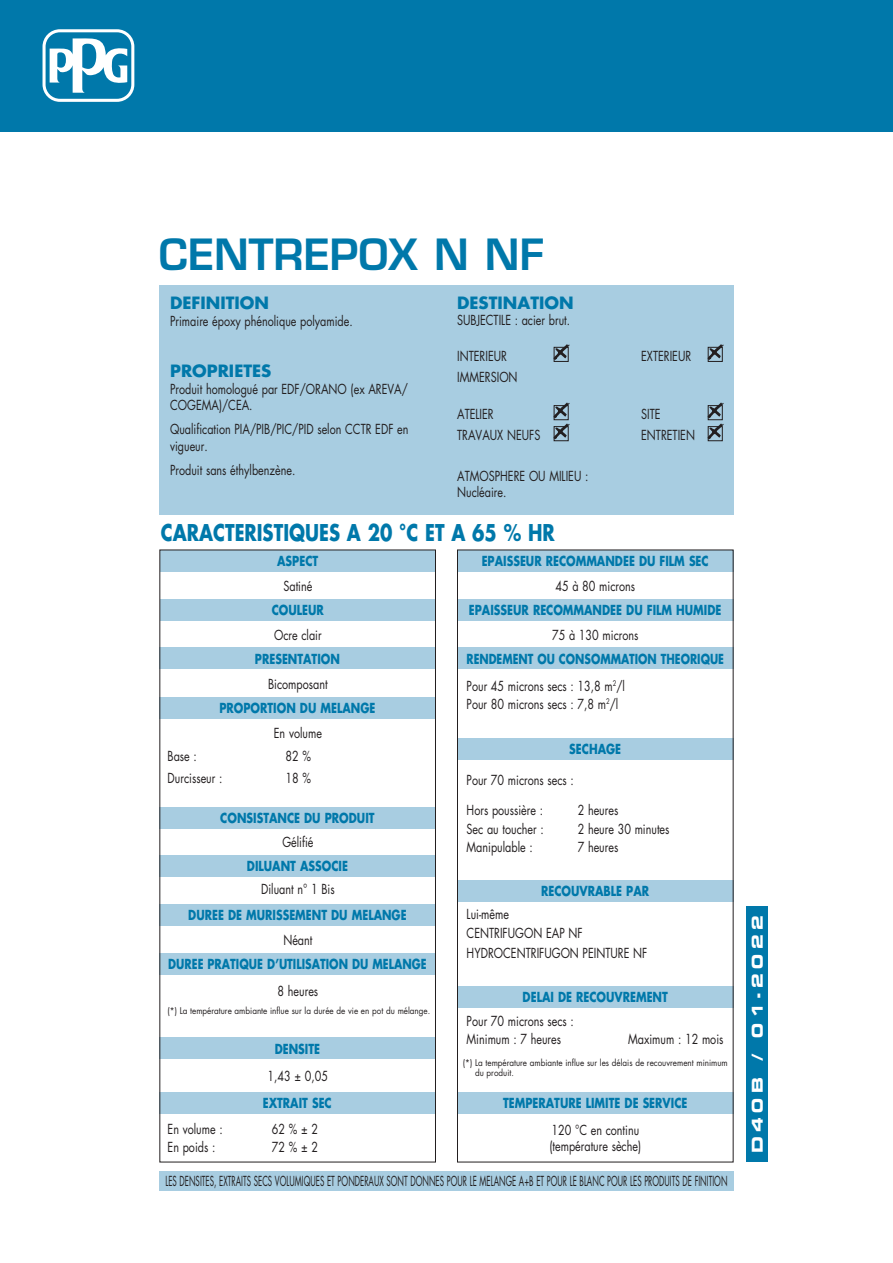
<style>
.page{position:relative;width:893px;height:1263px;background:#fff}
.page>*{position:absolute;margin:0;border:0;box-sizing:border-box;transform-origin:0 0}
.t1{font:600 42px "Eurostile";color:#0078aa}
.t2{font:700 22.5px "Futura";color:#0078aa;scale:.8 1}
.t3{font:700 16.5px "Futura";color:#0078aa}
.t4{font:15px "Eurostile Bold Extended Two";letter-spacing:.3em;color:#fff}
.t5{font:13.5px/16.5px "Futura";color:#231f20;scale:.8 1}
.t6{font:700 13.5px "Futura";color:#0078aa;scale:.8 1}
.t7{font:13.5px "Futura";color:#231f20;scale:.58 1}
.t8{font:700 13.5px "Futura";color:#0078aa;scale:.79 1}
.t9{font:700 13.5px "Futura";color:#0078aa;scale:.78 1}
.t10{font:9px/10.8px "Futura";color:#231f20;scale:.9 1}
</style>
<div class="page">
<img style="left:0;top:131px;width:893px;height:1060px">
<div style="left:159px;top:285px;width:574px;height:229px;background:#a8cde1"></div>
<div style="left:160px;top:550px;width:275px;height:21px;background:#a8cde1"></div>
<div style="left:159px;top:1171px;width:574px;height:20px;background:#a8cde1"></div>
<div style="left:457px;top:550px;width:276px;height:21px;background:#a8cde1"></div>
<div style="left:160px;top:599px;width:275px;height:21px;background:#a8cde1"></div>
<div style="left:159px;top:648px;width:276px;height:21px;background:#a8cde1"></div>
<div style="left:159px;top:697px;width:276px;height:22px;background:#a8cde1"></div>
<div style="left:159px;top:1092px;width:276px;height:21px;background:#a8cde1"></div>
<div style="left:159px;top:1038px;width:276px;height:21px;background:#a8cde1"></div>
<div style="left:159px;top:953px;width:276px;height:22px;background:#a8cde1"></div>
<div style="left:159px;top:904px;width:276px;height:22px;background:#a8cde1"></div>
<div style="left:159px;top:856px;width:276px;height:21px;background:#a8cde1"></div>
<div style="left:159px;top:807px;width:276px;height:21px;background:#a8cde1"></div>
<div style="left:457px;top:599px;width:276px;height:21px;background:#a8cde1"></div>
<div style="left:457px;top:648px;width:276px;height:21px;background:#a8cde1"></div>
<div style="left:457px;top:1092px;width:276px;height:21px;background:#a8cde1"></div>
<div style="left:457px;top:986px;width:276px;height:21px;background:#a8cde1"></div>
<div style="left:457px;top:880px;width:276px;height:21px;background:#a8cde1"></div>
<div style="left:457px;top:739px;width:276px;height:21px;background:#a8cde1"></div>
<div style="left:746px;top:906px;width:22px;height:256px;background:#0078aa"></div>
<div style="left:554px;top:426px;width:15px;height:15px;border:1px solid #231f20"></div>
<svg style="left:554px;top:402px;width:15px;height:38px"></svg>
<div style="left:708px;top:426px;width:15px;height:15px;border:1px solid #231f20"></div>
<svg style="left:708px;top:402px;width:16px;height:38px"></svg>
<div style="left:554px;top:347px;width:15px;height:15px;border:1px solid #231f20"></div>
<svg style="left:554px;top:344px;width:15px;height:16px"></svg>
<div style="left:708px;top:347px;width:15px;height:15px;border:1px solid #231f20"></div>
<svg style="left:708px;top:344px;width:16px;height:16px"></svg>
<div style="left:0;top:0;width:893px;height:131px;background:#0078aa"></div>
<svg style="left:43px;top:29px;width:91px;height:73px"></svg>
<div style="left:46px;top:32px;width:85px;height:67px;background:#0078aa;border-radius:14px"></div>
<svg style="left:50px;top:38px;width:77px;height:55px"></svg>
<div style="left:457px;top:550px;width:276px;height:612px;border:1px solid #231f20"></div>
<div style="left:159px;top:550px;width:277px;height:612px;border:1px solid #231f20"></div>
<h1 class="t1" style="left:159px;top:229px;width:387px">CENTREPOX N NF</h1>
<p class="t3" style="left:170px;top:292px;width:100px">DEFINITION</p>
<p class="t5" style="left:170px;top:312px;width:230px">Primaire époxy phénolique polyamide.</p>
<p class="t3" style="left:170px;top:360px;width:103px">PROPRIETES</p>
<p class="t5" style="left:170px;top:380px;width:299px">Produit homologué par EDF/ORANO (ex AREVA/<br>COGEMA)/CEA.</p>
<p class="t5" style="left:170px;top:421px;width:299px">Qualification PIA/PIB/PIC/PID selon CCTR EDF en vigueur.</p>
<p class="t5" style="left:170px;top:461px;width:158px">Produit sans éthylbenzène.</p>
<p class="t3" style="left:457px;top:292px;width:118px">DESTINATION</p>
<p class="t5" style="left:457px;top:311px;width:143px">SUBJECTILE : acier brut.</p>
<p class="t5" style="left:457px;top:347px;width:64px">INTERIEUR</p>
<p class="t5" style="left:641px;top:347px;width:64px">EXTERIEUR</p>
<p class="t5" style="left:457px;top:368px;width:77px">IMMERSION</p>
<p class="t5" style="left:457px;top:406px;width:47px">ATELIER</p>
<p class="t5" style="left:641px;top:406px;width:26px">SITE</p>
<p class="t5" style="left:457px;top:427px;width:106px">TRAVAUX NEUFS</p>
<p class="t5" style="left:641px;top:427px;width:69px">ENTRETIEN</p>
<p class="t5" style="left:457px;top:467px;width:166px">ATMOSPHERE OU MILIEU :<br>Nucléaire.</p>
<h2 class="t2" style="left:161px;top:517px;width:494px">CARACTERISTIQUES A 20 °C ET A 65 % HR</h2>
<p class="t6" style="left:277px;top:552px;width:53px">ASPECT</p>
<p class="t5" style="left:283px;top:577px;width:38px">Satiné</p>
<p class="t5" style="left:274px;top:627px;width:61px">Ocre clair</p>
<p class="t6" style="left:272px;top:601px;width:67px">COULEUR</p>
<p class="t6" style="left:255px;top:649px;width:108px">PRESENTATION</p>
<p class="t6" style="left:219px;top:699px;width:197px">PROPORTION DU MELANGE</p>
<p class="t5" style="left:268px;top:675px;width:76px">Bicomposant</p>
<p class="t5" style="left:274px;top:725px;width:62px">En volume</p>
<p class="t5" style="left:168px;top:747px;width:38px">Base :</p>
<p class="t5" style="left:286px;top:747px;width:33px">82 %</p>
<p class="t5" style="left:168px;top:770px;width:70px">Durcisseur :</p>
<p class="t5" style="left:286px;top:770px;width:33px">18 %</p>
<p class="t6" style="left:220px;top:809px;width:194px">CONSISTANCE DU PRODUIT</p>
<p class="t5" style="left:282px;top:833px;width:40px">Gélifié</p>
<p class="t5" style="left:261px;top:881px;width:93px">Diluant n° 1 Bis</p>
<p class="t5" style="left:283px;top:931px;width:38px">Néant</p>
<p class="t6" style="left:247px;top:857px;width:128px">DILUANT ASSOCIE</p>
<p class="t6" style="left:188px;top:906px;width:275px">DUREE DE MURISSEMENT DU MELANGE</p>
<p class="t8" style="left:168px;top:955px;width:329px">DUREE PRATIQUE D’UTILISATION DU MELANGE</p>
<p class="t5" style="left:278px;top:983px;width:52px">8 heures</p>
<p class="t10" style="left:168px;top:1005px;width:293px">(*) La température ambiante influe sur la durée de vie en pot du mélange.</p>
<p class="t6" style="left:275px;top:1039px;width:58px">DENSITE</p>
<p class="t5" style="left:268px;top:1068px;width:77px">1,43 ± 0,05</p>
<p class="t6" style="left:263px;top:1093px;width:88px">EXTRAIT SEC</p>
<p class="t5" style="left:168px;top:1121px;width:70px">En volume :</p>
<p class="t5" style="left:272px;top:1121px;width:59px">62 % ± 2</p>
<p class="t5" style="left:168px;top:1139px;width:61px">En poids :</p>
<p class="t5" style="left:272px;top:1139px;width:59px">72 % ± 2</p>
<p class="t6" style="left:482px;top:552px;width:285px">EPAISSEUR RECOMMANDEE DU FILM SEC</p>
<p class="t5" style="left:555px;top:577px;width:101px">45 à 80 microns</p>
<p class="t5" style="left:552px;top:627px;width:110px">75 à 130 microns</p>
<p class="t6" style="left:469px;top:600px;width:317px">EPAISSEUR RECOMMANDEE DU FILM HUMIDE</p>
<p class="t9" style="left:466px;top:649px;width:332px">RENDEMENT OU CONSOMMATION THEORIQUE</p>
<p class="t5" style="left:467px;top:677px;width:200px;line-height:18px">Pour 45 microns secs : 13,8 m<sup>2</sup>/l<br>Pour 80 microns secs : 7,8 m<sup>2</sup>/l</p>
<p class="t6" style="left:569px;top:740px;width:66px">SECHAGE</p>
<p class="t5" style="left:467px;top:772px;width:136px">Pour 70 microns secs :</p>
<p class="t5" style="left:467px;top:802px;width:97px">Hors poussière :</p>
<p class="t5" style="left:578px;top:802px;width:52px">2 heures</p>
<p class="t5" style="left:467px;top:820px;width:98px">Sec au toucher :</p>
<p class="t5" style="left:578px;top:820px;width:116px">2 heure 30 minutes</p>
<p class="t5" style="left:467px;top:838px;width:84px">Manipulable :</p>
<p class="t5" style="left:578px;top:838px;width:52px">7 heures</p>
<p class="t6" style="left:541px;top:881px;width:136px">RECOUVRABLE PAR</p>
<p class="t5" style="left:467px;top:904px;width:227px;line-height:19.5px">Lui-même<br>CENTRIFUGON EAP NF<br>HYDROCENTRIFUGON PEINTURE NF</p>
<p class="t6" style="left:523px;top:988px;width:183px">DELAI DE RECOUVREMENT</p>
<p class="t5" style="left:467px;top:1012px;width:136px;line-height:18px">Pour 70 microns secs :<br>Minimum : 7 heures</p>
<p class="t5" style="left:628px;top:1030px;width:121px">Maximum : 12 mois</p>
<p class="t10" style="left:475px;top:1057px;width:282px;text-indent:-12px">(*) La température ambiante influe sur les délais de recouvrement minimum du produit.</p>
<p class="t6" style="left:503px;top:1093px;width:232px">TEMPERATURE LIMITE DE SERVICE</p>
<p class="t5" style="left:549px;top:1122px;width:116px">120 °C en continu (température sèche)</p>
<p class="t7" style="left:165px;top:1172px;width:971px">LES DENSITES, EXTRAITS SECS VOLUMIQUES ET PONDERAUX SONT DONNES POUR LE MELANGE A+B ET POUR LE BLANC POUR LES PRODUITS DE FINITION</p>
<p class="t4" style="left:747px;top:1153px;width:240px;rotate:-90deg">D40B / 01-2022</p>
</div>
